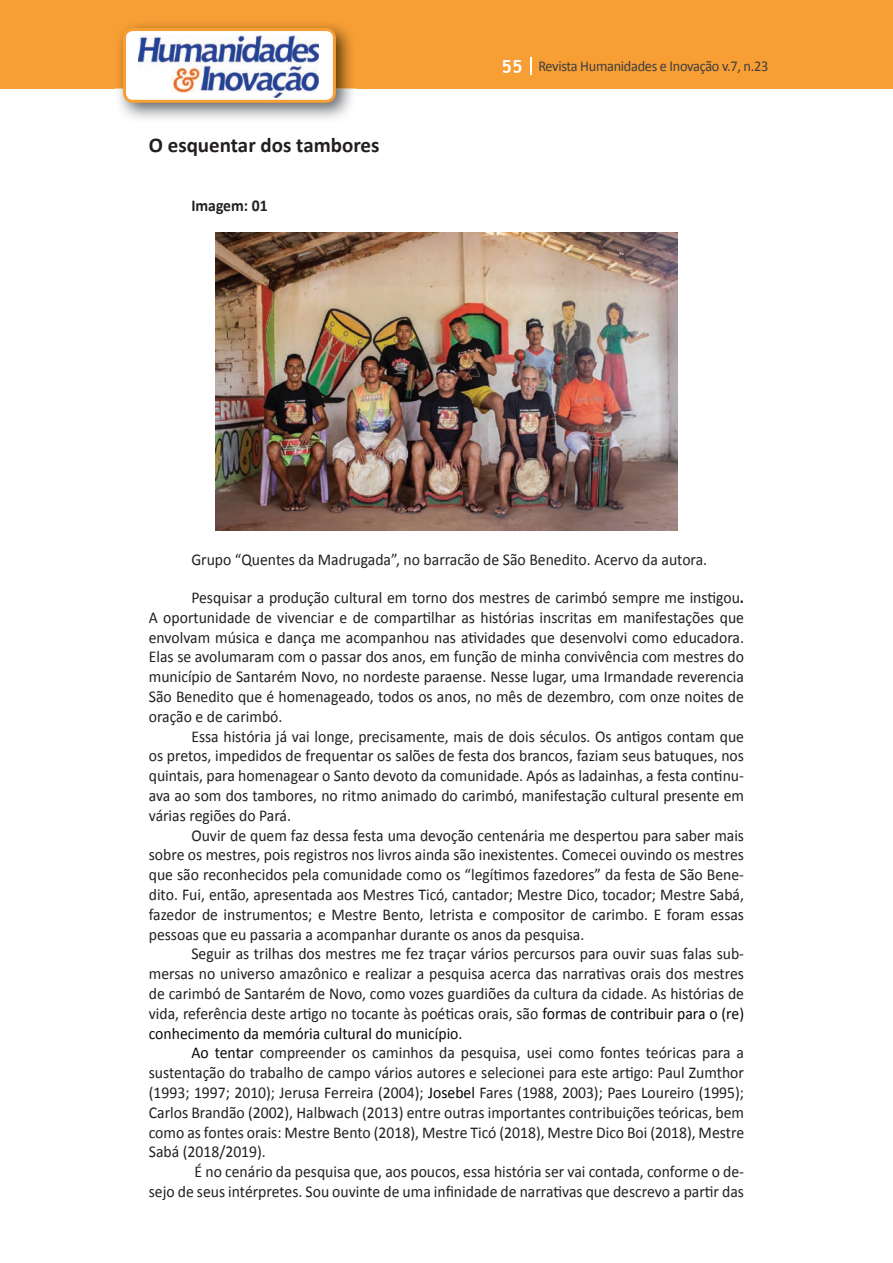
<style>
.page{position:relative;width:893px;height:1263px;background:#fff}
.page>*{position:absolute;margin:0;border:0;box-sizing:border-box;transform-origin:0 0}
.t1{font:700 21px "Calibri";color:#231f20}
.t2{font:16.5px/19.8px "Calibri";color:#231f20;text-align:justify;scale:.95 1}
.t3{font:700 16.5px "Calibri";color:#231f20;scale:.95 1}
.t4{font:15px "Calibri";letter-spacing:-.02em;color:#3e3e3f;scale:.95 1}
.s1{font-family:"Trebuchet MS";font-weight:700;font-size:18px;color:#fff}
.s2{font-weight:700}
.s3{color:#08070b}
.s4{color:#040503}
</style>
<div class="page">
<div style="left:0;top:0;width:893px;height:88px;background:#f79e34"></div>
<svg style="left:530px;top:57px;width:2px;height:18px"></svg>
<img style="left:115px;top:24px;width:241px;height:95px">
<svg style="left:123px;top:28px;width:213px;height:75px"></svg>
<img style="left:215px;top:233px;width:463px;height:297px">
<p class="t1" style="left:149px;top:131px;width:232px">O esquentar dos tambores</p>
<p class="t3" style="left:191px;top:195px;width:82px">Imagem: 01</p>
<p class="t4" style="left:501px;top:57px;width:282px"><span class="s1">55</span> Revista Humanidades e Inovação v.7, n.23</p>
<p class="t2" style="left:191px;top:550px;width:544px">Grupo “Quentes da Madrugada”, no barracão de São Benedito. Acervo da autora.</p>
<p class="t2" style="left:149px;top:588px;width:628px;text-indent:43px">Pesquisar a produção cultural em torno dos mestres de carimbó sempre me instigou<span class="s2">.<br></span>A oportunidade de vivenciar e de compartilhar as histórias inscritas em manifestações que envolvam música e dança me acompanhou nas atividades que desenvolvi como educadora.<br>Elas se avolumaram com o passar dos anos, em função de minha convivência com mestres do município de Santarém Novo, no nordeste paraense. Nesse lugar, uma Irmandade reverencia São Benedito que é homenageado, todos os anos, no mês de dezembro, com onze noites de oração e de carimbó.</p>
<p class="t2" style="left:149px;top:726px;width:628px;text-indent:43px">Essa história já vai longe, precisamente, mais de dois séculos. Os antigos contam que os pretos, impedidos de frequentar os salões de festa dos brancos, faziam seus batuques, nos quintais, para homenagear o Santo devoto da comunidade. Após as ladainhas, a festa continu&shy;ava ao som dos tambores, no ritmo animado do carimbó, manifestação cultural presente em várias regiões do Pará.</p>
<p class="t2" style="left:149px;top:825px;width:628px;text-indent:43px">Ouvir de quem faz dessa festa uma devoção centenária me despertou para saber mais sobre os mestres, pois registros nos livros ainda são inexistentes. Comecei ouvindo os mestres que são reconhecidos pela comunidade como os “legítimos fazedores” da festa de São Bene&shy;dito. Fui, então, apresentada aos Mestres Ticó, cantador; Mestre Dico, tocador; Mestre Sabá, fazedor de instrumentos; e Mestre Bento, letrista e compositor de carimbo. E foram essas pessoas que eu passaria a acompanhar durante os anos da pesquisa.</p>
<p class="t2" style="left:149px;top:944px;width:628px;text-indent:43px">Seguir as trilhas dos mestres me fez traçar vários percursos para ouvir suas falas sub&shy;mersas no universo amazônico e realizar a pesquisa acerca das narrativas orais dos mestres de carimbó de Santarém de Novo, como vozes guardiões da cultura da cidade. As histórias de vida, referência deste artigo no tocante às poéticas orais, são <span class="s3">formas de contribuir para o (re) conhecimento da memória cultural do município.</span></p>
<p class="t2" style="left:149px;top:1043px;width:628px;text-indent:43px"><span class="s3">Ao tentar</span> compreender os caminhos da pesquisa, usei como fontes teóricas para a sustentação do trabalho de campo vários autores e selecionei para este artigo: Paul Zumthor (1993; 1997; 2010); Jerusa Ferreira (2004); <span class="s4">Josebel</span> Fares (1988, 2003); Paes Loureiro (1995); Carlos Brandão (2002), Halbwach (2013) entre outras importantes contribuições teóricas, bem como as fontes orais: Mestre Bento (2018), Mestre Ticó (2018), Mestre Dico Boi (2018), Mestre Sabá (2018/2019).</p>
<p class="t2" style="left:149px;top:1162px;width:628px;text-align:right">É no cenário da pesquisa que, aos poucos, essa história ser vai contada, conforme o de-<br>sejo de seus intérpretes. Sou ouvinte de uma infinidade de narrativas que descrevo a partir das</p>
</div>
